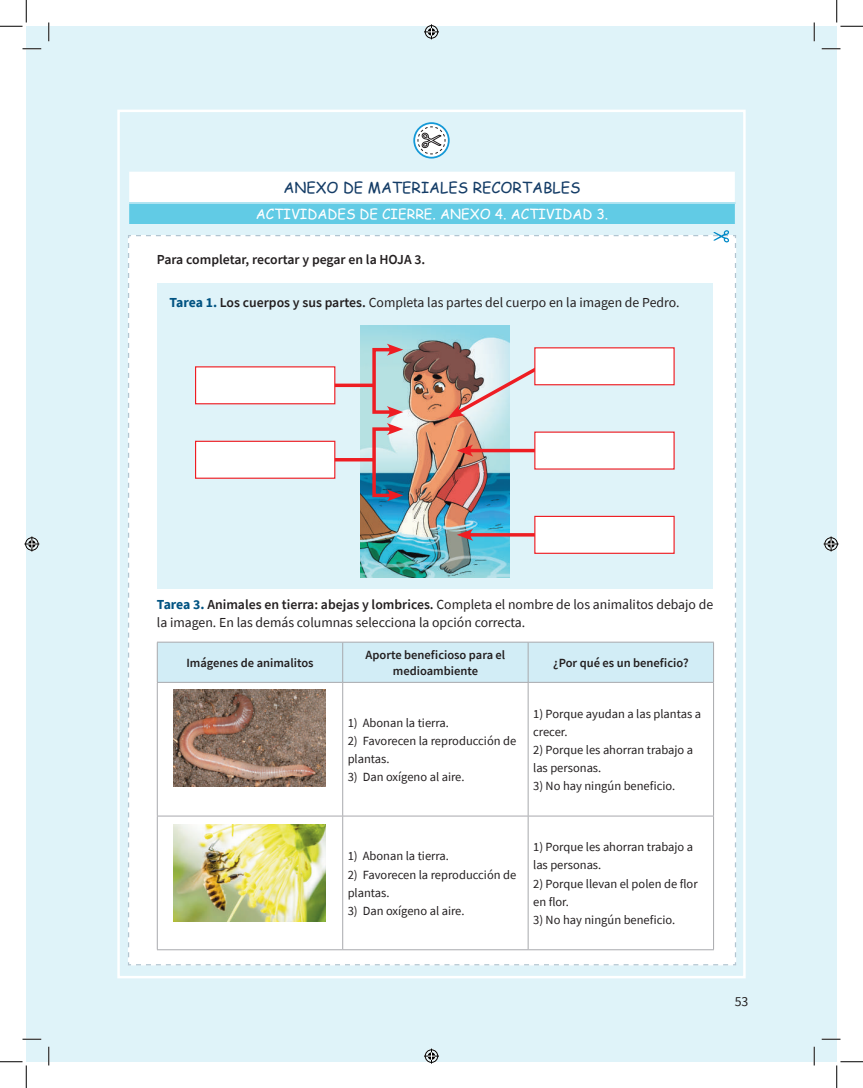
<style>
.page{position:relative;width:863px;height:1088px;background:#fff}
.page>*{position:absolute;margin:0;border:0;box-sizing:border-box;transform-origin:0 0}
.t1{font:15px "Comic Sans MS";color:#143c66}
.t2{font:13.75px/18.1px "Source Sans Pro";color:#231f20}
.t3{font:13.75px "Comic Sans MS";color:#fff}
.t4{font:600 13.75px "Source Sans Pro";color:#231f20}
.t5{font:12.5px/18.1px "Source Sans Pro";color:#231f20}
.t6{font:600 12.5px/16.2px "Source Sans Pro";color:#231f20;text-align:center}
.s1{font-weight:700;color:#015382}
.s2{font-weight:600}
</style>
<div class="page">
<div style="left:26px;top:26px;width:23px;height:1035px;background:#dff3f9"></div>
<div style="left:49px;top:26px;width:787px;height:1035px;background:#dff3f9"></div>
<svg style="left:413px;top:122px;width:36px;height:36px"></svg>
<div style="left:129px;top:172px;width:605px;height:30px;background:#fff"></div>
<svg style="left:128px;top:204px;width:608px;height:762px"></svg>
<div style="left:534px;top:347px;width:140px;height:38px;background:#fff;border:1px solid #ee1d23"></div>
<div style="left:534px;top:431px;width:140px;height:38px;background:#fff"></div>
<div style="left:534px;top:516px;width:140px;height:38px;background:#fff;border:1px solid #ee1d23"></div>
<div style="left:195px;top:366px;width:140px;height:38px;background:#fff;border:1px solid #ee1d23"></div>
<div style="left:195px;top:441px;width:140px;height:38px;background:#fff;border:1px solid #ee1d23"></div>
<svg style="left:22px;top:48px;width:19px;height:2px"></svg>
<svg style="left:821px;top:48px;width:19px;height:2px"></svg>
<svg style="left:22px;top:1038px;width:19px;height:2px"></svg>
<svg style="left:821px;top:1038px;width:19px;height:2px"></svg>
<svg style="left:48px;top:22px;width:2px;height:19px"></svg>
<svg style="left:48px;top:1046px;width:2px;height:19px"></svg>
<svg style="left:813px;top:22px;width:2px;height:19px"></svg>
<svg style="left:813px;top:1046px;width:2px;height:19px"></svg>
<svg style="left:0;top:0;width:27px;height:27px"></svg>
<svg style="left:0;top:1061px;width:27px;height:27px"></svg>
<svg style="left:836px;top:0;width:26px;height:27px"></svg>
<svg style="left:836px;top:1061px;width:26px;height:27px"></svg>
<svg style="left:424px;top:24px;width:15px;height:15px"></svg>
<svg style="left:424px;top:1048px;width:15px;height:15px"></svg>
<svg style="left:24px;top:536px;width:15px;height:15px"></svg>
<svg style="left:823px;top:536px;width:15px;height:15px"></svg>
<p class="t1" style="left:283px;top:176px;width:299px">ANEXO DE MATERIALES RECORTABLES</p>
<p class="t3" style="left:256px;top:204px;width:354px">ACTIVIDADES DE CIERRE. ANEXO 4. ACTIVIDAD 3.</p>
<p class="t4" style="left:157px;top:250px;width:270px">Para completar, recortar y pegar en la HOJA 3.</p>
<p class="t2" style="left:169px;top:293px;width:511px"><span class="s1">Tarea 1.</span> <span class="s2">Los cuerpos y sus partes.</span> Completa las partes del cuerpo en la imagen de Pedro.</p>
<p class="t2" style="left:157px;top:595px;width:557px"><span class="s1">Tarea 3.</span> <span class="s2">Animales en tierra: abejas y lombrices.</span> Completa el nombre de los animalitos debajo de la imagen. En las demás columnas selecciona la opción correcta.</p>
<p class="t6" style="left:186px;top:654px;width:129px">Imágenes de animalitos</p>
<p class="t6" style="left:365px;top:646px;width:141px">Aporte beneficioso para el medioambiente</p>
<p class="t6" style="left:553px;top:654px;width:137px">¿Por qué es un beneficio?</p>
<p class="t5" style="left:348px;top:713px;width:103px">1) Abonan la tierra.</p>
<p class="t5" style="left:348px;top:731px;width:170px">2) Favorecen la reproducción de plantas.</p>
<p class="t5" style="left:348px;top:767px;width:118px">3) Dan oxígeno al aire.</p>
<p class="t5" style="left:533px;top:704px;width:169px">1) Porque ayudan a las plantas a crecer.</p>
<p class="t5" style="left:533px;top:740px;width:161px">2) Porque les ahorran trabajo a las personas.</p>
<p class="t5" style="left:533px;top:777px;width:144px">3) No hay ningún beneficio.</p>
<p class="t5" style="left:348px;top:847px;width:103px">1) Abonan la tierra.</p>
<p class="t5" style="left:348px;top:865px;width:170px">2) Favorecen la reproducción de plantas.</p>
<p class="t5" style="left:348px;top:901px;width:118px">3) Dan oxígeno al aire.</p>
<p class="t5" style="left:533px;top:838px;width:161px">1) Porque les ahorran trabajo a las personas.</p>
<p class="t5" style="left:533px;top:874px;width:166px">2) Porque llevan el polen de flor en flor.</p>
<p class="t5" style="left:533px;top:910px;width:144px">3) No hay ningún beneficio.</p>
<p class="t2" style="left:734px;top:992px;width:15px">53</p>
</div>
